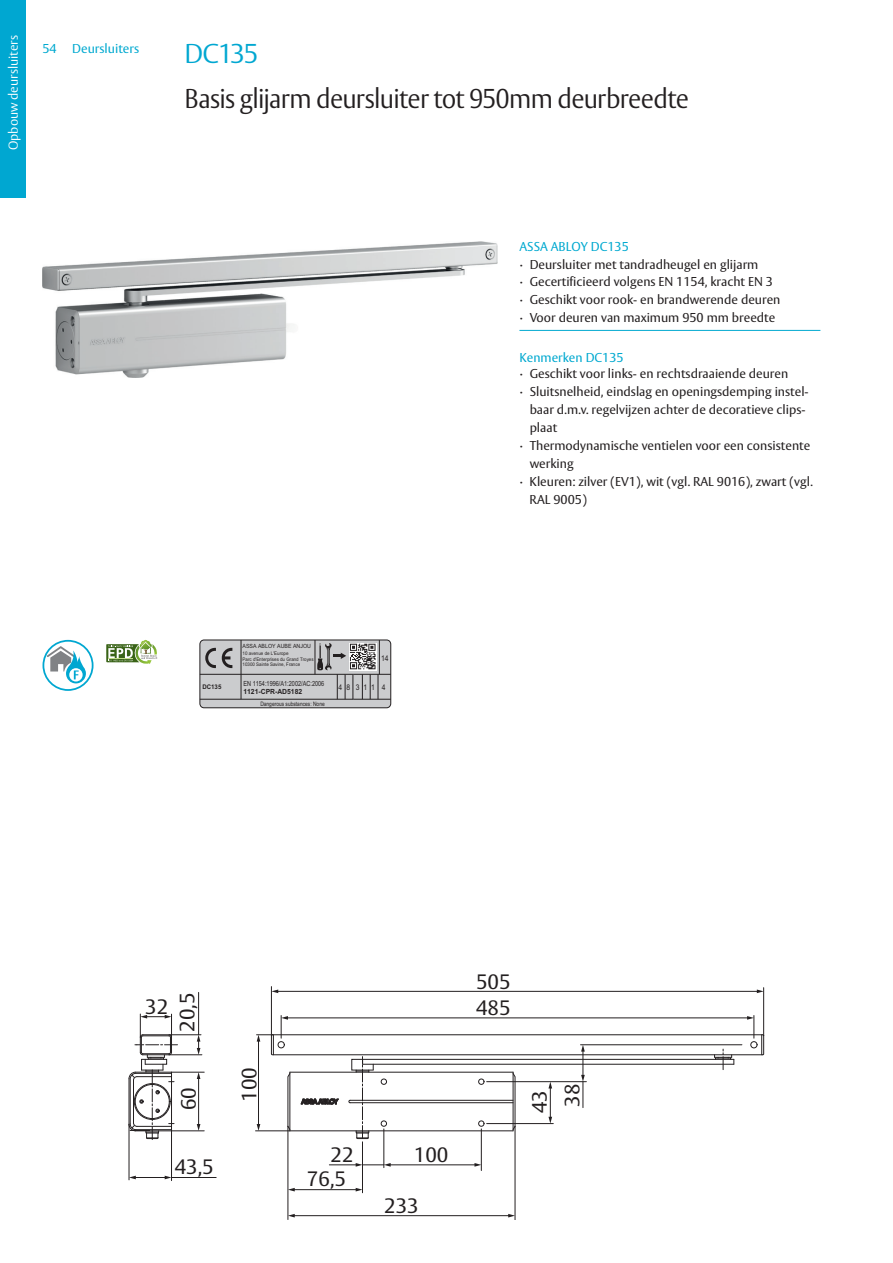
<style>
.page{position:relative;width:893px;height:1263px;background:#fff}
.page>*{position:absolute;margin:0;border:0;box-sizing:border-box;transform-origin:0 0}
.t1{font:300 27px "ASSA Vesta";letter-spacing:-.03em;color:#231f20;scale:.95 1}
.t2{font:300 27px "ASSA Vesta";letter-spacing:-.055em;color:#00a7d1}
.t3{font:20.7px/24.6px "ASSA Vesta";color:#231f20}
.t4{font:12.75px/18px "ASSA Vesta";color:#231f20}
.t5{font:12.75px "ASSA Vesta";color:#00a9d0}
.t6{font:300 12.75px "ASSA Vesta";color:#fff}
.t7{font:7.95px "Arial";color:#231f20;scale:.86 1}
.t8{font:7.8px "Arial";color:#231f20;scale:.86 1}
.t9{font:7.05px "Arial Narrow";color:#231f20;scale:.96 1}
.t10{font:700 7.05px "Arial";color:#231f20;scale:.96 1}
.t11{font:700 6.3px "Arial";color:#231f20;scale:.96 1}
.t12{font:6.15px "Arial Narrow";color:#231f20}
.t13{font:5.7px "Arial";color:#231f20;scale:.92 1}
.t14{font:4.8px/5.7px "Arial";color:#231f20;scale:.92 1}
</style>
<div class="page">
<div style="left:0;top:0;width:26px;height:198px;background:#00a7d1"></div>
<hr style="left:519px;top:330px;width:301px;height:1px;background:#00a9d0">
<img style="left:43px;top:242px;width:454px;height:136px">
<svg style="left:43px;top:640px;width:51px;height:51px"></svg>
<svg style="left:289px;top:1188px;width:6px;height:3px"></svg>
<svg style="left:356px;top:1188px;width:6px;height:3px"></svg>
<hr style="left:294px;top:1189px;width:62px;height:1px;background:#231f20">
<svg style="left:474px;top:1163px;width:7px;height:4px"></svg>
<hr style="left:390px;top:1165px;width:85px;height:1px;background:#231f20">
<hr style="left:481px;top:1129px;width:1px;height:42px;background:#231f20">
<hr style="left:384px;top:1129px;width:1px;height:39px;background:#231f20">
<hr style="left:362px;top:1142px;width:1px;height:51px;background:#231f20">
<hr style="left:288px;top:1126px;width:1px;height:93px;background:#231f20">
<hr style="left:515px;top:1126px;width:1px;height:93px;background:#231f20">
<svg style="left:329px;top:1163px;width:62px;height:4px"></svg>
<svg style="left:288px;top:1214px;width:7px;height:4px"></svg>
<svg style="left:508px;top:1214px;width:7px;height:4px"></svg>
<hr style="left:294px;top:1215px;width:215px;height:1px;background:#231f20">
<hr style="left:255px;top:1131px;width:35px;height:1px;background:#231f20">
<svg style="left:197px;top:1124px;width:3px;height:7px"></svg>
<svg style="left:197px;top:1073px;width:3px;height:6px"></svg>
<hr style="left:198px;top:1078px;width:1px;height:47px;background:#231f20">
<svg style="left:130px;top:1176px;width:6px;height:3px"></svg>
<svg style="left:165px;top:1176px;width:6px;height:3px"></svg>
<hr style="left:135px;top:1177px;width:30px;height:1px;background:#231f20">
<hr style="left:171px;top:1130px;width:1px;height:51px;background:#231f20">
<hr style="left:129px;top:1124px;width:1px;height:56px;background:#231f20">
<hr style="left:171px;top:1177px;width:45px;height:1px;background:#231f20">
<svg style="left:757px;top:990px;width:6px;height:3px"></svg>
<svg style="left:272px;top:990px;width:6px;height:3px"></svg>
<hr style="left:278px;top:991px;width:479px;height:1px;background:#231f20">
<hr style="left:271px;top:987px;width:1px;height:49px;background:#231f20">
<svg style="left:257px;top:1016px;width:507px;height:124px"></svg>
<hr style="left:763px;top:988px;width:1px;height:48px;background:#231f20">
<svg style="left:129px;top:1014px;width:48px;height:126px"></svg>
<hr style="left:169px;top:1035px;width:32px;height:1px;background:#231f20">
<hr style="left:169px;top:1055px;width:33px;height:1px;background:#231f20">
<hr style="left:171px;top:1131px;width:33px;height:1px;background:#231f20">
<hr style="left:171px;top:1072px;width:33px;height:1px;background:#231f20">
<svg style="left:197px;top:1035px;width:3px;height:20px"></svg>
<hr style="left:198px;top:992px;width:1px;height:43px;background:#231f20">
<svg style="left:200px;top:640px;width:191px;height:68px"></svg>
<img style="left:135px;top:662px;width:16px;height:2px">
<svg style="left:106px;top:640px;width:52px;height:22px"></svg>
<p class="t6" style="left:8px;top:150px;width:116px;rotate:-90deg">Opbouw deursluiters</p>
<p class="t5" style="left:43px;top:43px;width:98px">54 Deursluiters</p>
<h1 class="t2" style="left:184px;top:42px;width:76px">DC135</h1>
<h1 class="t1" style="left:184px;top:87px;width:533px">Basis glijarm deursluiter tot 950mm deurbreedte</h1>
<p class="t5" style="left:519px;top:241px;width:111px">ASSA ABLOY DC135</p>
<p class="t4" style="left:519px;top:256px;width:262px">· Deursluiter met tandradheugel en glijarm<br>· Gecertificieerd volgens EN 1154, kracht EN 3<br>· Geschikt voor rook- en brandwerende deuren · Voor deuren van maximum 950 mm breedte</p>
<p class="t5" style="left:519px;top:352px;width:106px">Kenmerken DC135</p>
<p class="t4" style="left:519px;top:366px;width:270px">· Geschikt voor links- en rechtsdraaiende deuren</p>
<p class="t4" style="left:519px;top:384px;width:291px">· Sluitsnelheid, eindslag en openingsdemping instel-</p>
<p class="t4" style="left:530px;top:402px;width:277px">baar d.m.v. regelvijzen achter de decoratieve clips-</p>
<p class="t4" style="left:530px;top:420px;width:29px">plaat</p>
<p class="t4" style="left:519px;top:438px;width:292px">· Thermodynamische ventielen voor een consistente</p>
<p class="t4" style="left:530px;top:456px;width:45px">werking</p>
<p class="t4" style="left:519px;top:474px;width:295px">· Kleuren: zilver (EV1), wit (vgl. RAL 9016), zwart (vgl.</p>
<p class="t4" style="left:530px;top:492px;width:59px">RAL 9005)</p>
<p class="t13" style="left:243px;top:643px;width:76px">ASSA ABLOY AUBE ANJOU</p>
<p class="t14" style="left:243px;top:650px;width:79px">10 avenue de L'Europe<br>Parc d'Enterprises du Grand Troyes<br>10300 Sainte Savine, France</p>
<p class="t7" style="left:381px;top:654px;width:10px">14</p>
<p class="t9" style="left:243px;top:679px;width:86px">EN 1154:1996/A1:2002/AC:2006</p>
<p class="t10" style="left:243px;top:688px;width:63px">1121-CPR-AD5182</p>
<p class="t12" style="left:260px;top:700px;width:66px">Dangerous substances: None</p>
<p class="t11" style="left:202px;top:683px;width:21px">DC135</p>
<p class="t8" style="left:338px;top:683px;width:56px">48 311 4</p>
<h2 class="t3" style="left:145px;top:995px;width:25px">32</h2>
<h2 class="t3" style="left:176px;top:1032px;width:40px;rotate:-90deg">20,5</h2>
<h2 class="t3" style="left:476px;top:970px;width:36px">505</h2>
<h2 class="t3" style="left:476px;top:997px;width:36px">485</h2>
<h2 class="t3" style="left:238px;top:1102px;width:36px;rotate:-90deg">100</h2>
<h2 class="t3" style="left:177px;top:1110px;width:25px;rotate:-90deg">60</h2>
<h2 class="t3" style="left:561px;top:1107px;width:25px;rotate:-90deg">38</h2>
<h2 class="t3" style="left:528px;top:1113px;width:25px;rotate:-90deg">43</h2>
<h2 class="t3" style="left:175px;top:1156px;width:40px">43,5</h2>
<h2 class="t3" style="left:307px;top:1143px;width:48px;text-indent:23px">22<br>76,5</h2>
<h2 class="t3" style="left:414px;top:1143px;width:36px">100</h2>
<h2 class="t3" style="left:384px;top:1194px;width:36px">233</h2>
</div>
